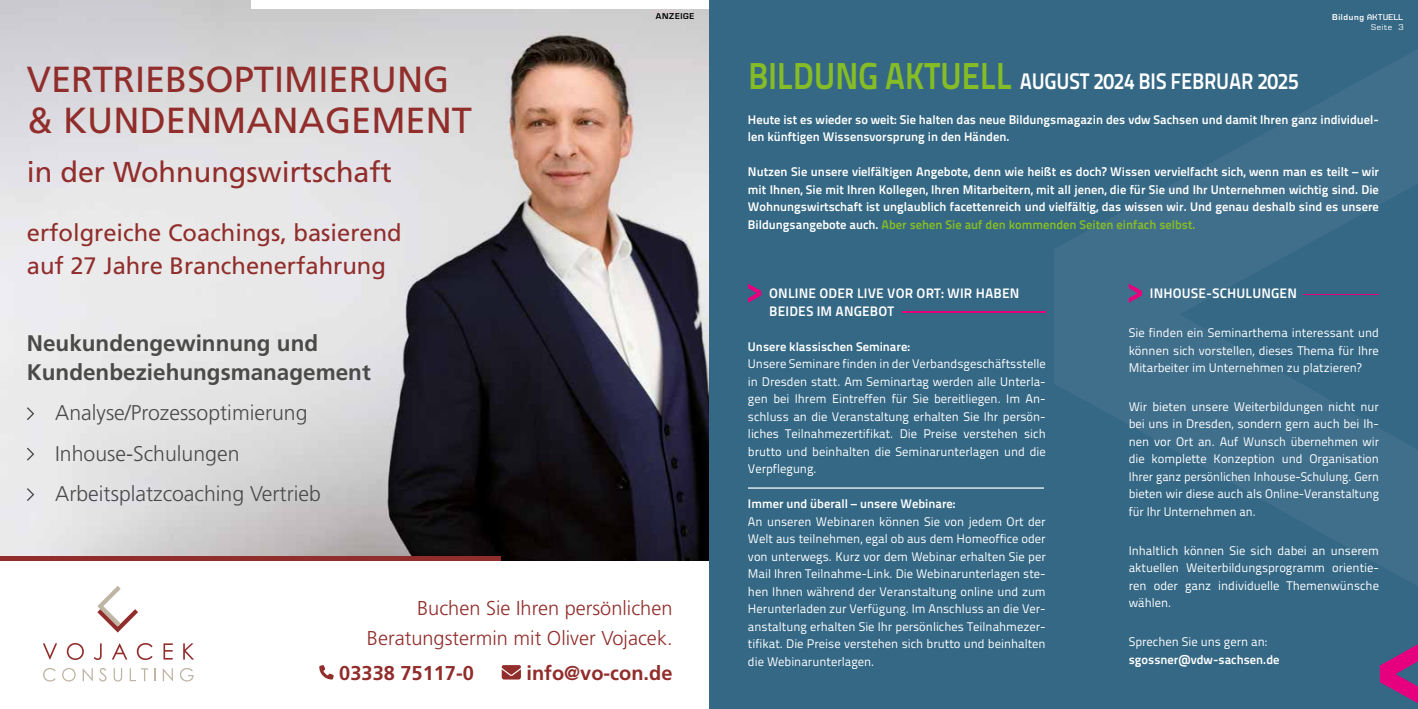
<style>
.page{position:relative;width:1418px;height:709px;background:#fff}
.page>*{position:absolute;margin:0;border:0;box-sizing:border-box;transform-origin:0 0}
.t1{font:36.25px/41.2px "Frutiger LT Pro";color:#912d2b}
.t2{font:28.75px "Frutiger LT Pro";color:#912d2b}
.t3{font:23.75px/32.5px "Frutiger LT Pro";color:#912d2b}
.t4{font:700 22.5px/28.8px "Frutiger LT Pro";color:#4a4a49}
.t5{font:22.5px "Titillium Maps 29 L 800 wt";letter-spacing:-.015em;color:#fff;scale:.9 1}
.t6{font:300 21.25px/40.4px "Frutiger LT Pro";color:#4a4a49}
.t7{font:300 20px/30px "Frutiger LT Pro";color:#912d2b;text-align:right}
.t8{font:700 20px "Frutiger LT Pro";color:#912d2b}
.t9{font:13.75px/17.5px "Titillium Maps 29 L 800 wt";letter-spacing:.01em;color:#fff}
.t10{font:12.5px/17.5px "Titillium Text 22 L 400 wt";color:#fff;text-align:justify}
.t11{font:12.5px/17.5px "Titillium Text 22 L 800 wt";color:#fff}
.t12{font:700 8.75px/9.4px "Eurostile";letter-spacing:.075em;color:#fff;text-align:right}
.t13{font:700 8.75px "Eurostile";letter-spacing:.075em;color:#000}
.s1{font-size:37.5px;color:#86bc25}
.s2{font-family:"SERIESB";font-weight:400}
.s3{font-weight:400}
.s4{color:#86bc25}
</style>
<div class="page">
<img style="left:0;top:0;width:709px;height:561px">
<div style="left:252px;top:0;width:457px;height:9px;background:#fff"></div>
<svg style="left:0;top:555px;width:500px;height:6px;background:#94403f"></svg>
<svg style="left:43px;top:643px;width:14px;height:16px"></svg>
<svg style="left:67px;top:643px;width:17px;height:17px"></svg>
<svg style="left:94px;top:643px;width:8px;height:17px"></svg>
<svg style="left:112px;top:643px;width:15px;height:16px"></svg>
<svg style="left:137px;top:643px;width:16px;height:17px"></svg>
<svg style="left:163px;top:643px;width:10px;height:16px"></svg>
<svg style="left:183px;top:643px;width:11px;height:16px"></svg>
<svg style="left:43px;top:668px;width:13px;height:13px"></svg>
<svg style="left:62px;top:668px;width:14px;height:13px"></svg>
<svg style="left:83px;top:668px;width:10px;height:13px"></svg>
<svg style="left:99px;top:668px;width:7px;height:13px"></svg>
<svg style="left:114px;top:668px;width:8px;height:13px"></svg>
<svg style="left:130px;top:668px;width:18px;height:13px"></svg>
<svg style="left:154px;top:668px;width:1px;height:13px"></svg>
<svg style="left:163px;top:668px;width:10px;height:13px"></svg>
<svg style="left:180px;top:668px;width:14px;height:13px"></svg>
<svg style="left:97px;top:586px;width:41px;height:46px"></svg>
<svg style="left:319px;top:665px;width:15px;height:14px"></svg>
<svg style="left:501px;top:665px;width:20px;height:14px"></svg>
<svg style="left:27px;top:407px;width:7px;height:13px"></svg>
<svg style="left:27px;top:447px;width:7px;height:13px"></svg>
<svg style="left:27px;top:488px;width:7px;height:13px"></svg>
<div style="left:709px;top:0;width:708px;height:709px;background:#346885"></div>
<svg style="left:1054px;top:50px;width:363px;height:535px"></svg>
<hr style="left:748px;top:487px;width:296px;height:1px;background:#fff">
<hr style="left:1303px;top:294px;width:75px;height:1px;background:#e6007d">
<hr style="left:902px;top:311px;width:143px;height:1px;background:#e6007d">
<svg style="left:748px;top:283px;width:13px;height:20px"></svg>
<svg style="left:1128px;top:283px;width:13px;height:20px"></svg>
<svg style="left:1379px;top:644px;width:38px;height:59px"></svg>
<h1 class="t1" style="left:27px;top:59px;width:447px">VERTRIEBSOPTIMIERUNG &amp; KUNDENMANAGEMENT</h1>
<h2 class="t2" style="left:27px;top:155px;width:366px">in der Wohnungswirtschaft</h2>
<h3 class="t3" style="left:27px;top:217px;width:376px">erfolgreiche Coachings, basierend auf 27 Jahre Branchenerfahrung</h3>
<h3 class="t4" style="left:27px;top:329px;width:345px">Neukundengewinnung und<br>Kundenbeziehungsmanagement</h3>
<h3 class="t6" style="left:55px;top:393px;width:267px">Analyse/Prozessoptimierung<br>Inhouse-Schulungen<br>Arbeitsplatzcoaching Vertrieb</h3>
<p class="t13" style="left:656px;top:11px;width:40px">ANZEIGE</p>
<h3 class="t7" style="left:367px;top:593px;width:307px">Buchen Sie Ihren persönlichen<br>Beratungstermin mit Oliver Vojacek.</h3>
<h3 class="t8" style="left:339px;top:660px;width:136px">03338 75117-0</h3>
<h3 class="t8" style="left:526px;top:660px;width:148px">info@vo-con.de</h3>
<h3 class="t5" style="left:748px;top:63px;width:613px"><span class="s1">BILDUNG AKTUELL</span> AUGUST 2024 BIS FEBRUAR 2025</h3>
<p class="t12" style="left:1332px;top:13px;width:73px">Bildung <span class="s2">AKTUELL<br></span><span class="s3">Seite 3</span></p>
<p class="t11" style="left:748px;top:110px;width:632px">Heute ist es wieder so weit: Sie halten das neue Bildungsmagazin des vdw Sachsen und damit Ihren ganz individuel&shy;len künftigen Wissensvorsprung in den Händen.</p>
<p class="t11" style="left:748px;top:162px;width:632px;text-align:justify">Nutzen Sie unsere vielfältigen Angebote, denn wie heißt es doch? Wissen vervielfacht sich, wenn man es teilt – wir mit Ihnen, Sie mit Ihren Kollegen, Ihren Mitarbeitern, mit all jenen, die für Sie und Ihr Unternehmen wichtig sind. Die Wohnungswirtschaft ist unglaublich facettenreich und vielfältig, das wissen wir. Und genau deshalb sind es unsere Bildungsangebote auch. <span class="s4">Aber sehen Sie auf den kommenden Seiten einfach selbst.</span></p>
<p class="t9" style="left:769px;top:284px;width:252px">ONLINE ODER LIVE VOR ORT: WIR HABEN<br>BEIDES IM ANGEBOT</p>
<p class="t11" style="left:748px;top:337px;width:163px">Unsere klassischen Seminare:</p>
<p class="t10" style="left:748px;top:354px;width:299px">Unsere Seminare finden in der Verbandsgeschäftsstelle in Dresden statt. Am Seminartag werden alle Unterla&shy;gen bei Ihrem Eintreffen für Sie bereitliegen. Im An&shy;schluss an die Veranstaltung erhalten Sie Ihr persön&shy;liches Teilnahmezertifikat. Die Preise verstehen sich brutto und beinhalten die Seminarunterlagen und die Verpflegung.</p>
<p class="t11" style="left:748px;top:494px;width:209px">Immer und überall – unsere Webinare:</p>
<p class="t10" style="left:748px;top:512px;width:299px">An unseren Webinaren können Sie von jedem Ort der Welt aus teilnehmen, egal ob aus dem Homeoffice oder von unterwegs. Kurz vor dem Webinar erhalten Sie per Mail Ihren Teilnahme-Link. Die Webinarunterlagen ste&shy;hen Ihnen während der Veranstaltung online und zum Herunterladen zur Verfügung. Im Anschluss an die Ver&shy;anstaltung erhalten Sie Ihr persönliches Teilnahmezer&shy;tifikat. Die Preise verstehen sich brutto und beinhalten die Webinarunterlagen.</p>
<p class="t9" style="left:1149px;top:284px;width:148px">INHOUSE-SCHULUNGEN</p>
<p class="t10" style="left:1128px;top:323px;width:252px">Sie finden ein Seminarthema interessant und können sich vorstellen, dieses Thema für Ihre Mitarbeiter im Unternehmen zu platzieren?</p>
<p class="t10" style="left:1128px;top:397px;width:252px">Wir bieten unsere Weiterbildungen nicht nur bei uns in Dresden, sondern gern auch bei Ih&shy;nen vor Ort an. Auf Wunsch übernehmen wir die komplette Konzeption und Organisation Ihrer ganz persönlichen Inhouse-Schulung. Gern bieten wir diese auch als Online-Veranstaltung für Ihr Unternehmen an.</p>
<p class="t10" style="left:1128px;top:541px;width:252px">Inhaltlich können Sie sich dabei an unserem aktuellen Weiterbildungsprogramm orientie&shy;ren oder ganz individuelle Themenwünsche wählen.</p>
<p class="t10" style="left:1128px;top:632px;width:140px">Sprechen Sie uns gern an:</p>
<p class="t11" style="left:1128px;top:649px;width:152px">sgossner@vdw-sachsen.de</p>
</div>
